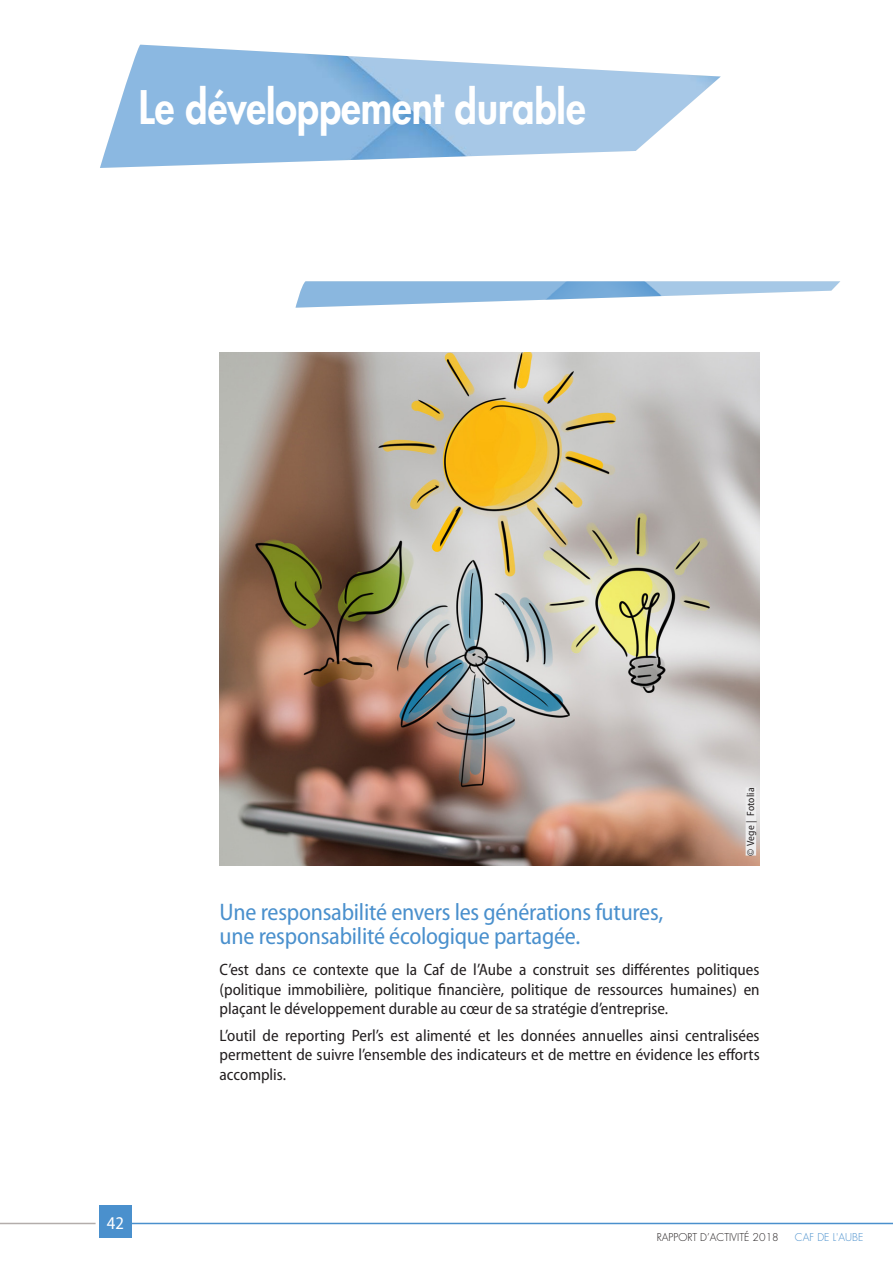
<style>
.page{position:relative;width:893px;height:1263px;background:#fff}
.page>*{position:absolute;margin:0;border:0;box-sizing:border-box;transform-origin:0 0}
.t1{font:800 45px "Futura Std";color:#fff;scale:.87 1}
.TITRECHAP_SemiconD_1{font:semi-condensed 24px "Myriad Pro";letter-spacing:-.01em;color:#4a90cd}
.t2{font:semi-condensed 18px "Myriad Pro";color:#fff}
.TEXT_SemiconD_11_12{font:semi-condensed 16.5px/19px "Myriad Pro";color:#231f20;text-align:justify}
.t3{font:300 10.5px "Futura Std";color:#231f20}
.Copyright_BLACK{font:semi-condensed 10.5px "Myriad Pro";letter-spacing:.02em;color:#231f20}
.t4{font:300 10.5px "Futura Std";color:#4a90cd}
</style>
<div class="page">
<img style="left:295px;top:281px;width:545px;height:27px">
<img style="left:100px;top:45px;width:621px;height:123px">
<hr style="left:0;top:1223px;width:96px;height:1px;background:#b3adab">
<hr style="left:119px;top:1223px;width:774px;height:1px;background:#4a90cd">
<div style="left:99px;top:1205px;width:33px;height:32px;background:#4a90cd"></div>
<img style="left:220px;top:353px;width:540px;height:512px">
<div style="left:746px;top:787px;width:10px;height:68px;background:#eeeeef"></div>
<h1 class="t1" style="left:139px;top:78px;width:515px">Le développement durable</h1>
<p class="t2" style="left:107px;top:1211px;width:19px">42</p>
<p class="Copyright_BLACK" style="left:744px;top:855px;width:70px;rotate:-90deg">© Vege | Fotolia</p>
<p class="TITRECHAP_SemiconD_1" style="left:220px;top:897px;width:445px">Une responsabilité envers les générations futures,</p>
<p class="TITRECHAP_SemiconD_1" style="left:220px;top:921px;width:362px">une responsabilité écologique partagée.</p>
<p class="TEXT_SemiconD_11_12" style="left:220px;top:960px;width:542px">C’est dans ce contexte que la Caf de l’Aube a construit ses différentes politiques (politique immobilière, politique financière, politique de ressources humaines) en plaçant le développement durable au cœur de sa stratégie d’entreprise.</p>
<p class="TEXT_SemiconD_11_12" style="left:220px;top:1026px;width:542px">L’outil de reporting Perl’s est alimenté et les données annuelles ainsi centralisées permettent de suivre l’ensemble des indicateurs et de mettre en évidence les efforts accomplis.</p>
<p class="t3" style="left:657px;top:1230px;width:123px">RAPPORT D’ACTIVITÉ 2018</p>
<p class="t4" style="left:795px;top:1230px;width:70px">CAF DE L'AUBE</p>
</div>
